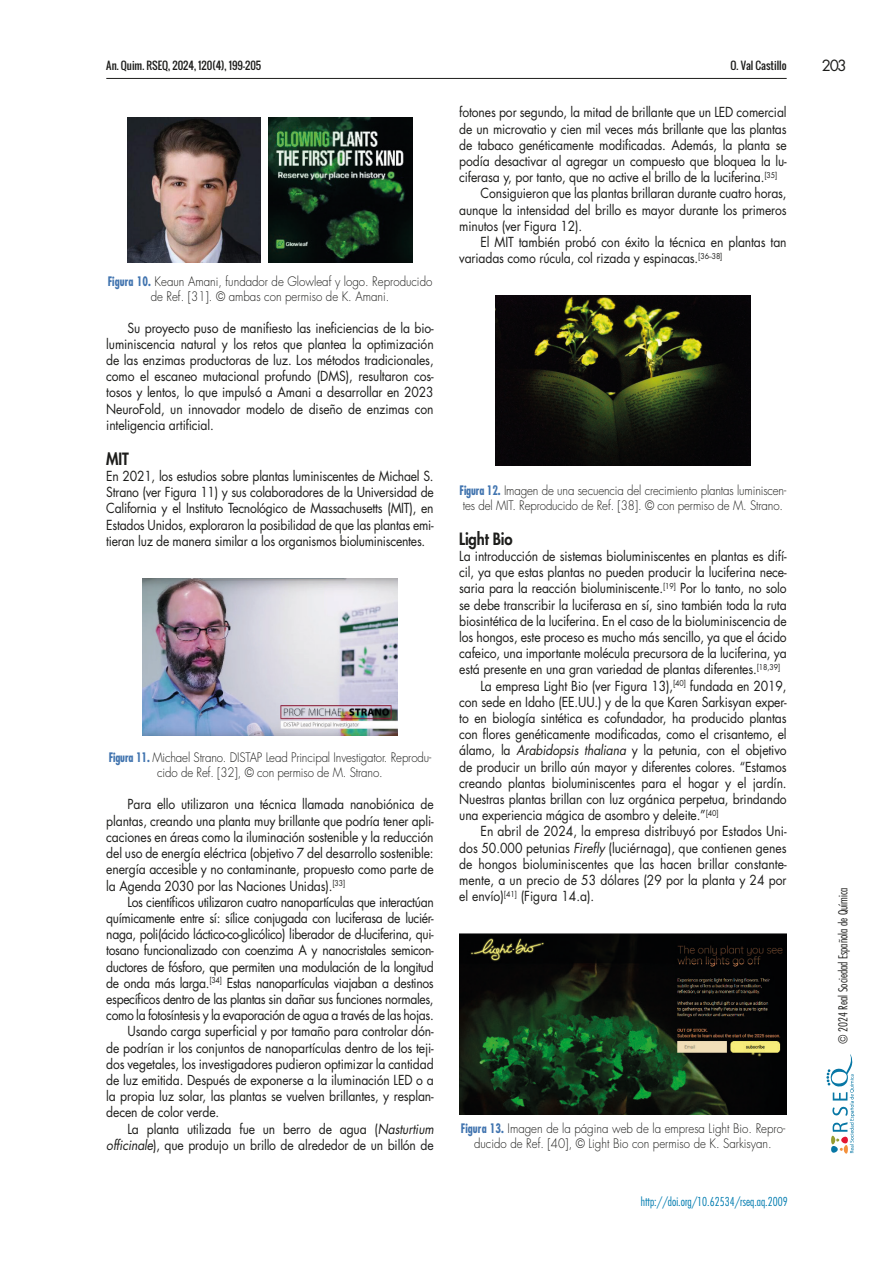
<style>
.page{position:relative;width:893px;height:1263px;background:#fff}
.page>*{position:absolute;margin:0;border:0;box-sizing:border-box;transform-origin:0 0}
.t1{font:800 16.5px "Futura Std";letter-spacing:-.01em;color:#1d1d1b;scale:.9 1}
.t2{font:15px "Futura Std";color:#1d1d1b}
.t3{font:13.5px/16.2px "Futura Std";letter-spacing:-.01em;color:#1d1d1b;text-align:justify;scale:.9 1}
.t4{font:13.5px "Futura Std";letter-spacing:-.03em;color:#1d1d1b;scale:.9 1}
.t5{font:300 12.75px/15.3px "Futura Std";letter-spacing:-.01em;color:#1d1d1b;text-align:center;scale:.9 1}
.t6{font:300 condensed 12px "Futura Std";color:#007cb0}
.t7{font:300 condensed 12px "Futura Std";color:#1d1d1b}
.t8{font:10.5px "Oswald";color:#1d1d1b}
.s1{font-weight:700;font-stretch:condensed;color:#4174af}
.s2{font-style:italic}
</style>
<div class="page">
<hr style="left:106px;top:78px;width:681px;height:1px;background:#1d1d1b">
<svg style="left:826px;top:1054px;width:29px;height:99px"></svg>
<img style="left:127px;top:117px;width:134px;height:145px">
<img style="left:268px;top:117px;width:145px;height:145px">
<img style="left:142px;top:578px;width:256px;height:157px">
<img style="left:495px;top:296px;width:255px;height:170px">
<img style="left:459px;top:934px;width:328px;height:181px">
<p class="t8" style="left:106px;top:57px;width:157px">An. Quim. RSEQ, 2024, 120(4), 199-205</p>
<p class="t8" style="left:730px;top:57px;width:58px">O. Val Castillo</p>
<p class="t2" style="left:822px;top:56px;width:27px">203</p>
<p class="t5" style="left:108px;top:274px;width:362px"><span class="s1">Figura 10.</span> Keaun Amani, fundador de Glowleaf y logo. Reproducido de Ref. [31]. © ambas con permiso de K. Amani.</p>
<p class="t3" style="left:106px;top:320px;width:365px;text-indent:21px">Su proyecto puso de manifiesto las ineficiencias de la bio&shy;luminiscencia natural y los retos que plantea la optimización de las enzimas productoras de luz. Los métodos tradicionales, como el escaneo mutacional profundo (DMS), resultaron cos&shy;tosos y lentos, lo que impulsó a Amani a desarrollar en 2023<br>NeuroFold, un innovador modelo de diseño de enzimas con inteligencia artificial.</p>
<p class="t1" style="left:106px;top:448px;width:27px">MIT</p>
<p class="t3" style="left:106px;top:468px;width:365px">En 2021, los estudios sobre plantas luminiscentes de Michael S.<br>Strano (ver Figura 11) y sus colaboradores de la Universidad de California y el Instituto Tecnológico de Massachusetts (MIT), en Estados Unidos, exploraron la posibilidad de que las plantas emi&shy;tieran luz de manera similar a los organismos bioluminiscentes.</p>
<p class="t5" style="left:109px;top:750px;width:360px"><span class="s1">Figura 11.</span> Michael Strano. DISTAP Lead Principal Investigator. Reprodu&shy;cido de Ref. [32], © con permiso de M. Strano.</p>
<p class="t3" style="left:106px;top:796px;width:365px;text-indent:21px">Para ello utilizaron una técnica llamada nanobiónica de plantas, creando una planta muy brillante que podría tener apli&shy;caciones en áreas como la iluminación sostenible y la reducción del uso de energía eléctrica (objetivo 7 del desarrollo sostenible: energía accesible y no contaminante, propuesto como parte de la Agenda 2030 por las Naciones Unidas).<sup>[33]</sup></p>
<p class="t4" style="left:128px;top:893px;width:342px">Los científicos utilizaron cuatro nanopartículas que interactúan</p>
<p class="t4" style="left:106px;top:909px;width:365px">químicamente entre sí: sílice conjugada con luciferasa de luciér-</p>
<p class="t4" style="left:106px;top:925px;width:365px">naga, poli(ácido láctico-co-glicólico) liberador de d-luciferina, qui-</p>
<p class="t4" style="left:106px;top:942px;width:365px">tosano funcionalizado con coenzima A y nanocristales semicon-</p>
<p class="t4" style="left:106px;top:958px;width:365px">ductores de fósforo, que permiten una modulación de la longitud</p>
<p class="t4" style="left:106px;top:974px;width:365px">de onda más larga.<sup>[34]</sup> Estas nanopartículas viajaban a destinos</p>
<p class="t4" style="left:106px;top:990px;width:365px">específicos dentro de las plantas sin dañar sus funciones normales,</p>
<p class="t4" style="left:106px;top:1006px;width:365px">como la fotosíntesis y la evaporación de agua a través de las hojas.</p>
<p class="t3" style="left:128px;top:1023px;width:342px">Usando carga superficial y por tamaño para controlar dón-</p>
<p class="t3" style="left:106px;top:1039px;width:365px">de podrían ir los conjuntos de nanopartículas dentro de los teji-</p>
<p class="t3" style="left:106px;top:1056px;width:365px">dos vegetales, los investigadores pudieron optimizar la cantidad</p>
<p class="t3" style="left:106px;top:1072px;width:365px">de luz emitida. Después de exponerse a la iluminación LED o a</p>
<p class="t3" style="left:106px;top:1088px;width:365px">la propia luz solar, las plantas se vuelven brillantes, y resplan-</p>
<p class="t3" style="left:106px;top:1104px;width:127px">decen de color verde.</p>
<p class="t3" style="left:128px;top:1120px;width:342px">La planta utilizada fue un berro de agua (<span class="s2">Nasturtium</span></p>
<p class="t3" style="left:106px;top:1137px;width:365px"><span class="s2">officinale</span>), que produjo un brillo de alrededor de un billón de</p>
<p class="t3" style="left:459px;top:105px;width:365px">fotones por segundo, la mitad de brillante que un LED comercial</p>
<p class="t3" style="left:459px;top:121px;width:365px">de un microvatio y cien mil veces más brillante que las plantas</p>
<p class="t3" style="left:459px;top:137px;width:365px">de tabaco genéticamente modificadas. Además, la planta se</p>
<p class="t3" style="left:459px;top:153px;width:365px">podía desactivar al agregar un compuesto que bloquea la lu-</p>
<p class="t3" style="left:459px;top:169px;width:355px">ciferasa y, por tanto, que no active el brillo de la luciferina.<sup>[35]</sup></p>
<p class="t3" style="left:480px;top:186px;width:342px">Consiguieron que las plantas brillaran durante cuatro horas,</p>
<p class="t3" style="left:459px;top:202px;width:365px">aunque la intensidad del brillo es mayor durante los primeros</p>
<p class="t3" style="left:459px;top:218px;width:138px">minutos (ver Figura 12).</p>
<p class="t3" style="left:480px;top:234px;width:342px">El MIT también probó con éxito la técnica en plantas tan</p>
<p class="t3" style="left:459px;top:250px;width:294px">variadas como rúcula, col rizada y espinacas.<sup>[36--38]</sup></p>
<p class="t5" style="left:460px;top:483px;width:364px;text-align:left"><span class="s1">Figura 12.</span> Imagen de una secuencia del crecimiento plantas luminiscen&shy;tes del MIT. Reproducido de Ref. [38]. © con permiso de M. Strano.</p>
<p class="t1" style="left:459px;top:528px;width:61px">Light Bio</p>
<p class="t3" style="left:459px;top:548px;width:365px">La introducción de sistemas bioluminiscentes en plantas es difí-</p>
<p class="t3" style="left:459px;top:564px;width:365px">cil, ya que estas plantas no pueden producir la luciferina nece-</p>
<p class="t3" style="left:459px;top:580px;width:365px">saria para la reacción bioluminiscente.<sup>[19]</sup> Por lo tanto, no solo</p>
<p class="t3" style="left:459px;top:597px;width:365px">se debe transcribir la luciferasa en sí, sino también toda la ruta</p>
<p class="t3" style="left:459px;top:613px;width:365px">biosintética de la luciferina. En el caso de la bioluminiscencia de</p>
<p class="t3" style="left:459px;top:629px;width:365px">los hongos, este proceso es mucho más sencillo, ya que el ácido</p>
<p class="t3" style="left:459px;top:645px;width:365px">cafeico, una importante molécula precursora de la luciferina, ya</p>
<p class="t3" style="left:459px;top:661px;width:358px">está presente en una gran variedad de plantas diferentes.<sup>[18,39]</sup></p>
<p class="t3" style="left:480px;top:678px;width:342px">La empresa Light Bio (ver Figura 13),<sup>[40]</sup> fundada en 2019,</p>
<p class="t3" style="left:459px;top:694px;width:365px">con sede en Idaho (EE.UU.) y de la que Karen Sarkisyan exper-</p>
<p class="t3" style="left:459px;top:710px;width:365px">to en biología sintética es cofundador, ha producido plantas</p>
<p class="t3" style="left:459px;top:726px;width:365px">con flores genéticamente modificadas, como el crisantemo, el</p>
<p class="t3" style="left:459px;top:742px;width:365px">álamo, la <span class="s2">Arabidopsis thaliana</span> y la petunia, con el objetivo</p>
<p class="t3" style="left:459px;top:759px;width:365px">de producir un brillo aún mayor y diferentes colores. “Estamos</p>
<p class="t3" style="left:459px;top:775px;width:365px">creando plantas bioluminiscentes para el hogar y el jardín.</p>
<p class="t3" style="left:459px;top:791px;width:365px">Nuestras plantas brillan con luz orgánica perpetua, brindando</p>
<p class="t3" style="left:459px;top:807px;width:290px">una experiencia mágica de asombro y deleite.”<sup>[40]</sup></p>
<p class="t3" style="left:480px;top:823px;width:342px">En abril de 2024, la empresa distribuyó por Estados Uni-</p>
<p class="t3" style="left:459px;top:840px;width:365px">dos 50.000 petunias <span class="s2">Firefly</span> (luciérnaga), que contienen genes</p>
<p class="t3" style="left:459px;top:856px;width:365px">de hongos bioluminiscentes que las hacen brillar constante-</p>
<p class="t3" style="left:459px;top:872px;width:365px">mente, a un precio de 53 dólares (29 por la planta y 24 por</p>
<p class="t3" style="left:459px;top:888px;width:152px">el envío)<sup>[41]</sup> (Figura 14.a).</p>
<p class="t5" style="left:461px;top:1121px;width:362px"><span class="s1">Figura 13.</span> Imagen de la página web de la empresa Light Bio. Repro&shy;ducido de Ref. [40], © Light Bio con permiso de K. Sarkisyan.</p>
<p class="t6" style="left:641px;top:1194px;width:148px">http://doi.org/10.62534/rseq.aq.2009</p>
<p class="t7" style="left:836px;top:1044px;width:158px;rotate:-90deg">© 2024 Real Sociedad Española de Química</p>
</div>
